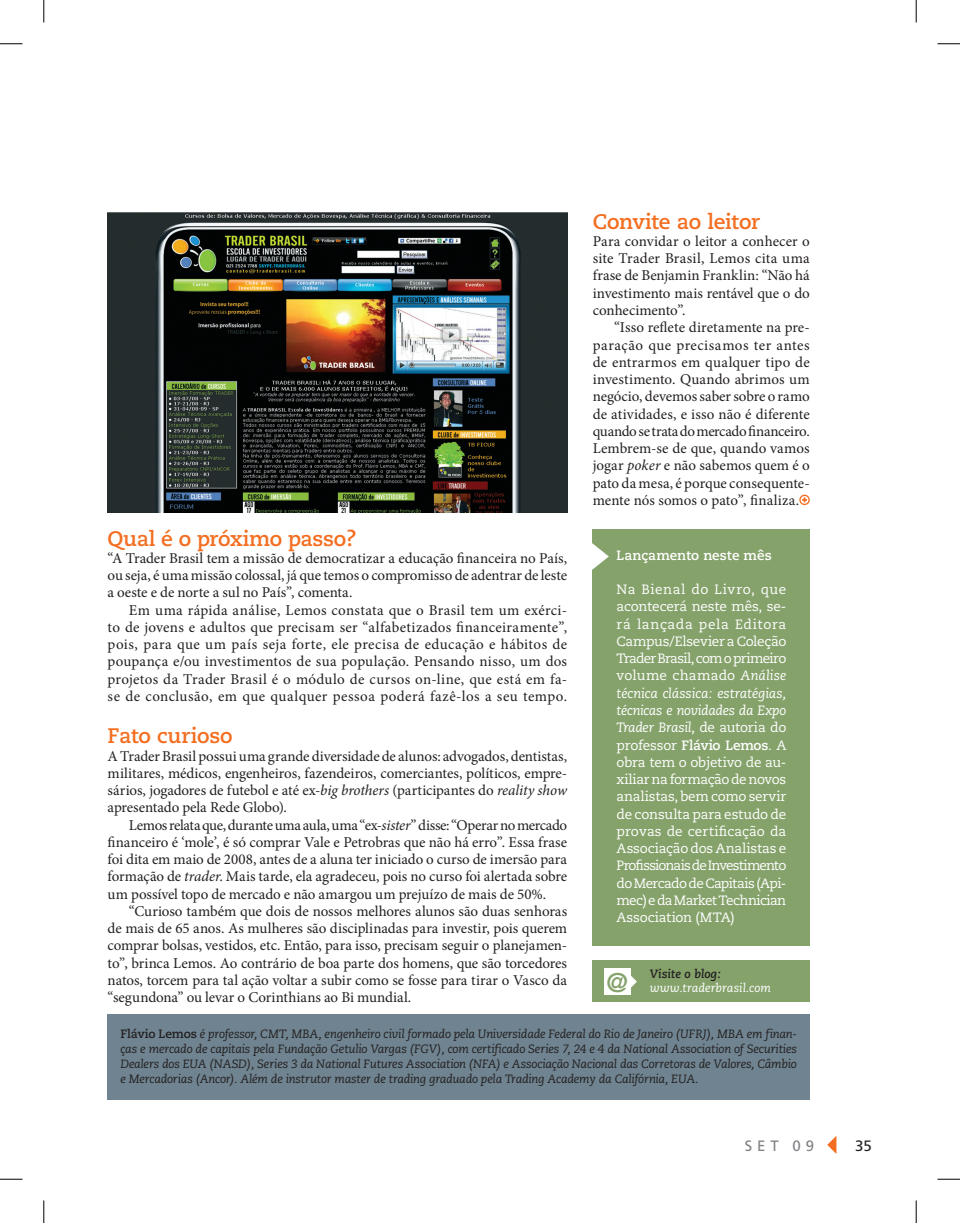
<style>
.page{position:relative;width:960px;height:1223px;background:#fff}
.page>*{position:absolute;margin:0;border:0;box-sizing:border-box;transform-origin:0 0}
.t1{font:700 27px "Caecilia";color:#85a26b}
.t2{font:700 21px "Caecilia";letter-spacing:-.02em;color:#f36e21}
.t3{font:15px/17.2px "Minion Pro";letter-spacing:-.005em;color:#231f20;text-align:justify}
.t4{font:15px "Frutiger";color:#808285}
.t5{font:15px "Frutiger";color:#231f20}
.t6{font:13.5px/17.2px "Caecilia";letter-spacing:-.04em;color:#fff;text-align:justify}
.t7{font:700 13.5px "Caecilia";color:#fff}
.t8{font:italic 12px/15px "Caecilia";letter-spacing:-.025em;color:#231f20;text-align:justify}
.t9{font:italic 12px "Caecilia";color:#fff}
.t10{font:italic 700 12px "Caecilia";color:#231f20}
.s1{font-style:italic}
.s2{font-weight:700;font-style:normal}
.s3{font-weight:700}
</style>
<div class="page">
<svg style="left:827px;top:1136px;width:9px;height:17px"></svg>
<div style="left:108px;top:1014px;width:701px;height:86px;background:#6f8490"></div>
<img style="left:107px;top:213px;width:460px;height:299px">
<div style="left:592px;top:529px;width:217px;height:417px;background:#85a26b"></div>
<div style="left:592px;top:960px;width:217px;height:42px;background:#85a26b"></div>
<div style="left:603px;top:968px;width:27px;height:26px;background:#fff"></div>
<svg style="left:630px;top:974px;width:6px;height:15px"></svg>
<svg style="left:799px;top:495px;width:10px;height:10px"></svg>
<svg style="left:592px;top:543px;width:16px;height:27px"></svg>
<svg style="left:0;top:44px;width:22px;height:1px"></svg>
<svg style="left:937px;top:44px;width:22px;height:1px"></svg>
<svg style="left:0;top:1179px;width:22px;height:1px"></svg>
<svg style="left:937px;top:1179px;width:22px;height:1px"></svg>
<svg style="left:44px;top:0;width:1px;height:23px"></svg>
<svg style="left:44px;top:1200px;width:1px;height:23px"></svg>
<svg style="left:915px;top:0;width:1px;height:23px"></svg>
<svg style="left:915px;top:1200px;width:1px;height:23px"></svg>
<h2 class="t2" style="left:592px;top:209px;width:169px">Convite ao leitor</h2>
<p class="t3" style="left:592px;top:233px;width:218px">Para convidar o leitor a conhecer o site Trader Brasil, Lemos cita uma frase de Benjamin Franklin: “Não há investimento mais rentável que o do conhecimento”.</p>
<p class="t3" style="left:592px;top:319px;width:218px;text-indent:21px">“Isso reflete diretamente na pre&shy;paração que precisamos ter antes de entrarmos em qualquer tipo de investimento. Quando abrimos um negócio, devemos saber sobre o ramo de atividades, e isso não é diferente quando se trata do mercado financeiro.<br>Lembrem-se de que, quando vamos jogar <span class="s1">poker</span> e não sabemos quem é o pato da mesa, é porque consequente&shy;mente nós somos o pato”, finaliza.</p>
<h2 class="t2" style="left:108px;top:526px;width:250px">Qual é o próximo passo?</h2>
<p class="t3" style="left:108px;top:549px;width:461px">“A Trader Brasil tem a missão de democratizar a educação financeira no País, ou seja, é uma missão colossal, já que temos o compromisso de adentrar de leste a oeste e de norte a sul no País”, comenta.</p>
<p class="t3" style="left:108px;top:601px;width:461px;text-indent:21px">Em uma rápida análise, Lemos constata que o Brasil tem um exérci&shy;to de jovens e adultos que precisam ser “alfabetizados financeiramente”, pois, para que um país seja forte, ele precisa de educação e hábitos de poupança e/ou investimentos de sua população. Pensando nisso, um dos projetos da Trader Brasil é o módulo de cursos on-line, que está em fa&shy;se de conclusão, em que qualquer pessoa poderá fazê-los a seu tempo.</p>
<h2 class="t2" style="left:108px;top:723px;width:126px">Fato curioso</h2>
<p class="t3" style="left:108px;top:747px;width:461px">A Trader Brasil possui uma grande diversidade de alunos: advogados, dentistas, militares, médicos, engenheiros, fazendeiros, comerciantes, políticos, empre&shy;sários, jogadores de futebol e até ex-<span class="s1">big brothers</span> (participantes do <span class="s1">reality show </span>apresentado pela Rede Globo).</p>
<p class="t3" style="left:108px;top:816px;width:461px;text-indent:21px">Lemos relata que, durante uma aula, uma “ex-<span class="s1">sister</span>” disse: “Operar no mercado financeiro é ‘mole’, é só comprar Vale e Petrobras que não há erro”. Essa frase foi dita em maio de 2008, antes de a aluna ter iniciado o curso de imersão para formação de <span class="s1">trader</span>. Mais tarde, ela agradeceu, pois no curso foi alertada sobre um possível topo de mercado e não amargou um prejuízo de mais de 50%.</p>
<p class="t3" style="left:108px;top:902px;width:461px;text-indent:21px">“Curioso também que dois de nossos melhores alunos são duas senhoras de mais de 65 anos. As mulheres são disciplinadas para investir, pois querem comprar bolsas, vestidos, etc. Então, para isso, precisam seguir o planejamen&shy;to”, brinca Lemos. Ao contrário de boa parte dos homens, que são torcedores natos, torcem para tal ação voltar a subir como se fosse para tirar o Vasco da “segundona” ou levar o Corinthians ao Bi mundial.</p>
<p class="t8" style="left:120px;top:1026px;width:678px"><span class="s2">Flávio Lemos</span> é professor, CMT, MBA, engenheiro civil formado pela Universidade Federal do Rio de Janeiro (UFRJ), MBA em finan&shy;ças e mercado de capitais pela Fundação Getulio Vargas (FGV), com certificado Series 7, 24 e 4 da National Association of Securities Dealers dos EUA (NASD), Series 3 da National Futures Association (NFA) e Associação Nacional das Corretoras de Valores, Câmbio e Mercadorias (Ancor). Além de instrutor master de trading graduado pela Trading Academy da Califórnia, EUA.</p>
<p class="t7" style="left:616px;top:547px;width:156px">Lançamento neste mês</p>
<p class="t6" style="left:616px;top:581px;width:171px">Na Bienal do Livro, que acontecerá neste mês, se&shy;rá lançada pela Editora Campus/Elsevier a Coleção TraderBrasil,comoprimeiro volume chamado <span class="s1">Análise técnica clássica: estratégias, técnicas e novidades da Expo Trader Brasil</span>, de autoria do professor <span class="s3">Flávio Lemos</span>. A obra tem o objetivo de au&shy;xiliar na formação de novos analistas, bem como servir de consulta para estudo de provas de certificação da Associação dos Analistas e ProfissionaisdeInvestimento do Mercado de Capitais (Api&shy;mec)edaMarketTechnician Association (MTA)</p>
<p class="t10" style="left:649px;top:966px;width:73px">Visite o blog:</p>
<h1 class="t1" style="left:606px;top:966px;width:23px">@</h1>
<p class="t9" style="left:649px;top:981px;width:123px">www.traderbrasil.com</p>
<p class="t4" style="left:744px;top:1137px;width:71px">SET 09</p>
<p class="t5" style="left:854px;top:1137px;width:18px">35</p>
</div>
